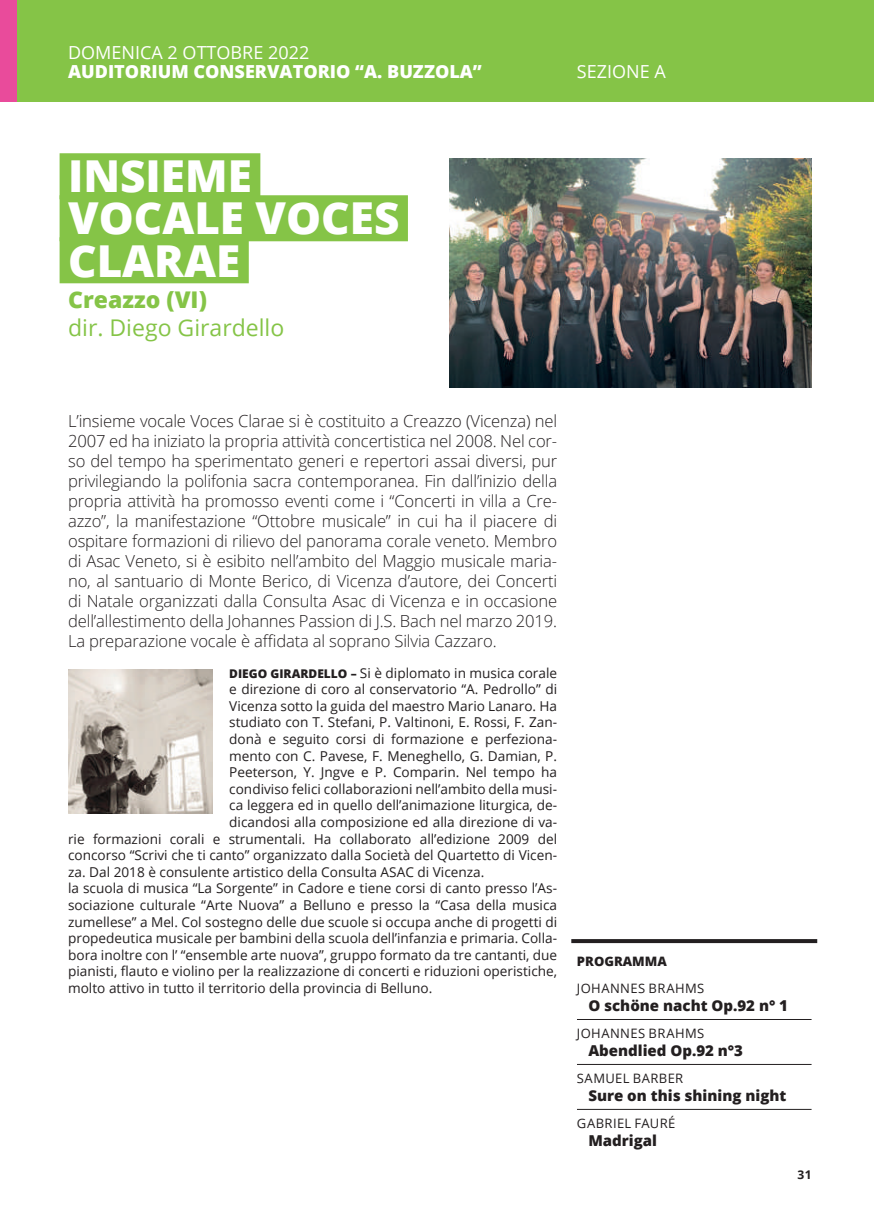
<style>
.page{position:relative;width:874px;height:1225px;background:#fff}
.page>*{position:absolute;margin:0;border:0;box-sizing:border-box;transform-origin:0 0}
.t1{font:800 44px/42px "Open Sans";color:#fff}
.t2{font:23px "Open Sans";color:#85c447}
.t3{font:800 23px "Open Sans";color:#85c447}
.t4{font:800 18px "Open Sans";color:#fff}
.t5{font:18px "Open Sans";color:#fff}
.t6{font:300 16.6px/20px "Open Sans";letter-spacing:-.01em;color:#231f20;text-align:justify}
.t7{font:800 15px "Open Sans";color:#231f20}
.t8{font:13.6px "Open Sans";color:#231f20}
.t9{font:13px "Open Sans";letter-spacing:.03em;color:#231f20}
.t10{font:800 13px "Open Sans";color:#231f20}
.t11{font:700 12px "Open Sans";color:#231f20}
.s1{font-weight:800;font-size:12px}
</style>
<div class="page">
<div style="left:17px;top:0;width:856px;height:102px;background:#85c447"></div>
<div style="left:0;top:0;width:17px;height:102px;background:#e94b9b"></div>
<div style="left:60px;top:153px;width:200px;height:46px;background:#85c447"></div>
<div style="left:60px;top:195px;width:348px;height:46px;background:#85c447"></div>
<div style="left:60px;top:237px;width:189px;height:46px;background:#85c447"></div>
<img style="left:449px;top:159px;width:362px;height:228px">
<img style="left:68px;top:669px;width:144px;height:144px">
<svg style="left:571px;top:939px;width:245px;height:4px"></svg>
<hr style="left:576px;top:1019px;width:235px;height:1px;background:#231f20">
<hr style="left:576px;top:1064px;width:235px;height:1px;background:#231f20">
<hr style="left:576px;top:1109px;width:235px;height:1px;background:#231f20">
<h3 class="t5" style="left:68px;top:40px;width:243px">DOMENICA 2 OTTOBRE 2022</h3>
<h3 class="t4" style="left:68px;top:58px;width:415px">AUDITORIUM CONSERVATORIO “A. BUZZOLA”</h3>
<h3 class="t5" style="left:576px;top:59px;width:90px">SEZIONE A</h3>
<h1 class="t1" style="left:68px;top:153px;width:333px">INSIEME<br>VOCALE VOCES<br>CLARAE</h1>
<h2 class="t3" style="left:68px;top:283px;width:140px">Creazzo (VI)</h2>
<h2 class="t2" style="left:68px;top:312px;width:218px">dir. Diego Girardello</h2>
<p class="t6" style="left:68px;top:410px;width:490px">L’insieme vocale Voces Clarae si è costituito a Creazzo (Vicenza) nel 2007 ed ha iniziato la propria attività concertistica nel 2008. Nel cor&shy;so del tempo ha sperimentato generi e repertori assai diversi, pur privilegiando la polifonia sacra contemporanea. Fin dall’inizio della propria attività ha promosso eventi come i “Concerti in villa a Cre&shy;azzo”, la manifestazione “Ottobre musicale” in cui ha il piacere di ospitare formazioni di rilievo del panorama corale veneto. Membro di Asac Veneto, si è esibito nell’ambito del Maggio musicale maria&shy;no, al santuario di Monte Berico, di Vicenza d’autore, dei Concerti di Natale organizzati dalla Consulta Asac di Vicenza e in occasione dell’allestimento della Johannes Passion di J.S. Bach nel marzo 2019.<br>La preparazione vocale è affidata al soprano Silvia Cazzaro.</p>
<p class="t8" style="left:229px;top:663px;width:329px"><span class="s1">DIEGO GIRARDELLO –</span> Si è diplomato in musica corale</p>
<p class="t8" style="left:229px;top:680px;width:329px">e direzione di coro al conservatorio “A. Pedrollo” di</p>
<p class="t8" style="left:229px;top:696px;width:329px">Vicenza sotto la guida del maestro Mario Lanaro. Ha</p>
<p class="t8" style="left:229px;top:713px;width:329px">studiato con T. Stefani, P. Valtinoni, E. Rossi, F. Zan-</p>
<p class="t8" style="left:229px;top:729px;width:329px">donà e seguito corsi di formazione e perfeziona-</p>
<p class="t8" style="left:229px;top:746px;width:329px">mento con C. Pavese, F. Meneghello, G. Damian, P.</p>
<p class="t8" style="left:229px;top:763px;width:329px">Peeterson, Y. Jngve e P. Comparin. Nel tempo ha</p>
<p class="t8" style="left:229px;top:779px;width:329px">condiviso felici collaborazioni nell’ambito della musi-</p>
<p class="t8" style="left:229px;top:796px;width:329px">ca leggera ed in quello dell’animazione liturgica, de-</p>
<p class="t8" style="left:229px;top:812px;width:329px">dicandosi alla composizione ed alla direzione di va-</p>
<p class="t8" style="left:68px;top:829px;width:490px">rie formazioni corali e strumentali. Ha collaborato all’edizione 2009 del</p>
<p class="t8" style="left:68px;top:846px;width:490px">concorso “Scrivi che ti canto” organizzato dalla Società del Quartetto di Vicen-</p>
<p class="t8" style="left:68px;top:862px;width:417px">za. Dal 2018 è consulente artistico della Consulta ASAC di Vicenza.</p>
<p class="t8" style="left:68px;top:879px;width:490px">la scuola di musica “La Sorgente” in Cadore e tiene corsi di canto presso l’As-</p>
<p class="t8" style="left:68px;top:895px;width:490px">sociazione culturale “Arte Nuova” a Belluno e presso la “Casa della musica</p>
<p class="t8" style="left:68px;top:912px;width:490px">zumellese” a Mel. Col sostegno delle due scuole si occupa anche di progetti di</p>
<p class="t8" style="left:68px;top:929px;width:490px">propedeutica musicale per bambini della scuola dell’infanzia e primaria. Colla-</p>
<p class="t8" style="left:68px;top:945px;width:490px">bora inoltre con l’ “ensemble arte nuova”, gruppo formato da tre cantanti, due</p>
<p class="t8" style="left:68px;top:962px;width:490px">pianisti, flauto e violino per la realizzazione di concerti e riduzioni operistiche,</p>
<p class="t8" style="left:68px;top:978px;width:365px">molto attivo in tutto il territorio della provincia di Belluno.</p>
<p class="t10" style="left:576px;top:951px;width:91px">PROGRAMMA</p>
<p class="t9" style="left:576px;top:979px;width:129px">JOHANNES BRAHMS</p>
<p class="t7" style="left:588px;top:994px;width:201px">O schöne nacht Op.92 n° 1</p>
<p class="t9" style="left:576px;top:1024px;width:129px">JOHANNES BRAHMS</p>
<p class="t7" style="left:588px;top:1038px;width:156px">Abendlied Op.92 n°3</p>
<p class="t9" style="left:576px;top:1069px;width:108px">SAMUEL BARBER</p>
<p class="t7" style="left:588px;top:1083px;width:199px">Sure on this shining night</p>
<p class="t9" style="left:576px;top:1114px;width:100px">GABRIEL FAURÉ</p>
<p class="t7" style="left:588px;top:1128px;width:70px">Madrigal</p>
<p class="t11" style="left:797px;top:1166px;width:16px">31</p>
</div>
